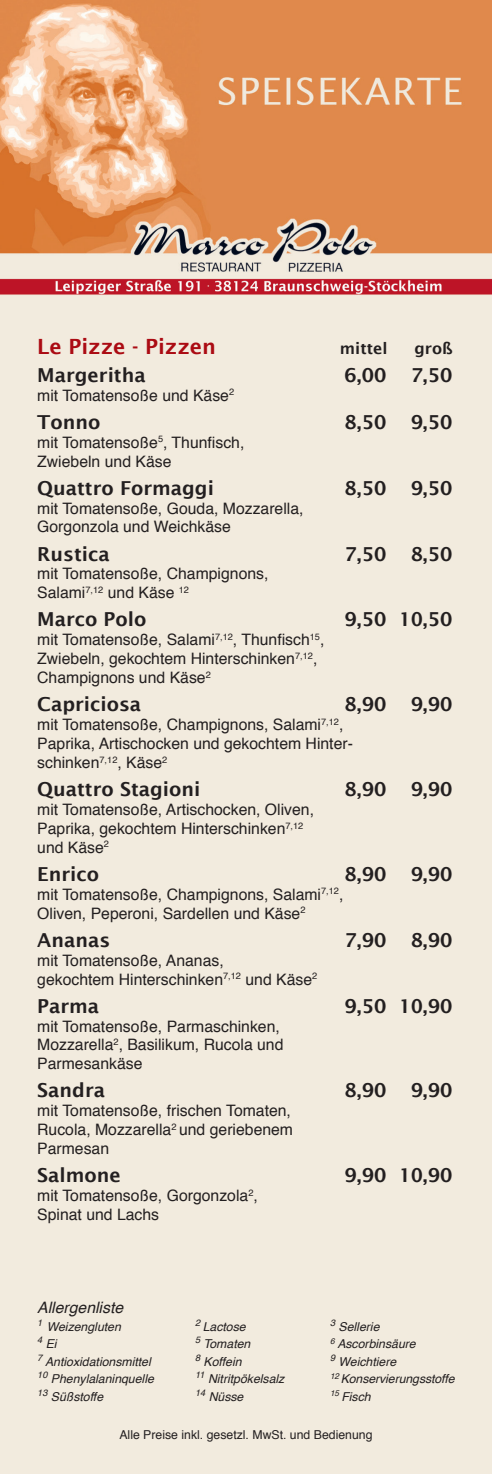
<style>
.page{position:relative;width:492px;height:1474px;background:#fff}
.page>*{position:absolute;margin:0;border:0;box-sizing:border-box;transform-origin:0 0}
.t1{font:600 21px "Lucida Sans";color:#ab0b13}
.t2{font:600 19.25px "Lucida Sans";color:#231f20}
.t3{font:15.75px/18.9px "Helvetica";color:#231f20}
.t4{font:italic 15.75px "Helvetica";color:#231f20}
.t5{font:600 15.75px "Lucida Sans";color:#231f20}
.t6{font:italic 12.25px "Helvetica";color:#231f20}
.t7{font:12.25px "Helvetica";color:#231f20}
</style>
<div class="page">
<img style="left:0;top:0;width:491px;height:1473px">
<h1 class="t1" style="left:37px;top:334px;width:180px">Le Pizze - Pizzen</h1>
<p class="t5" style="left:339px;top:339px;width:49px">mittel</p>
<p class="t5" style="left:414px;top:339px;width:40px">groß</p>
<p class="t2" style="left:37px;top:364px;width:110px">Margeritha</p>
<p class="t2" style="left:344px;top:364px;width:43px">6,00</p>
<p class="t2" style="left:410px;top:364px;width:43px">7,50</p>
<p class="t3" style="left:37px;top:386px;width:198px">mit Tomatensoße und Käse<sup>2</sup></p>
<p class="t2" style="left:37px;top:411px;width:65px">Tonno</p>
<p class="t2" style="left:344px;top:411px;width:43px">8,50</p>
<p class="t2" style="left:410px;top:411px;width:43px">9,50</p>
<p class="t3" style="left:37px;top:433px;width:208px">mit Tomatensoße<sup>5</sup>, Thunfisch,<br>Zwiebeln und Käse</p>
<p class="t2" style="left:37px;top:477px;width:178px">Quattro Formaggi</p>
<p class="t2" style="left:344px;top:477px;width:43px">8,50</p>
<p class="t2" style="left:410px;top:477px;width:43px">9,50</p>
<p class="t3" style="left:37px;top:499px;width:267px">mit Tomatensoße, Gouda, Mozzarella,<br>Gorgonzola und Weichkäse</p>
<p class="t2" style="left:37px;top:542px;width:74px">Rustica</p>
<p class="t2" style="left:344px;top:542px;width:43px">7,50</p>
<p class="t2" style="left:410px;top:542px;width:43px">8,50</p>
<p class="t3" style="left:37px;top:565px;width:232px">mit Tomatensoße, Champignons,<br>Salami<sup>7,12</sup> und Käse <sup>12</sup></p>
<p class="t2" style="left:37px;top:608px;width:110px">Marco Polo</p>
<p class="t2" style="left:344px;top:608px;width:109px">9,50 10,50</p>
<p class="t3" style="left:37px;top:631px;width:288px">mit Tomatensoße, Salami<sup>7,12</sup>, Thunfisch<sup>15</sup>,<br>Zwiebeln, gekochtem Hinterschinken<sup>7,12</sup>,<br>Champignons und Käse<sup>2</sup></p>
<p class="t2" style="left:37px;top:693px;width:105px">Capriciosa</p>
<p class="t2" style="left:344px;top:693px;width:43px">8,90</p>
<p class="t2" style="left:410px;top:693px;width:43px">9,90</p>
<p class="t3" style="left:37px;top:715px;width:317px">mit Tomatensoße, Champignons, Salami<sup>7,12</sup>,<br>Paprika, Artischocken und gekochtem Hinter&shy;schinken<sup>7,12</sup>, Käse<sup>2</sup></p>
<p class="t2" style="left:37px;top:778px;width:164px">Quattro Stagioni</p>
<p class="t2" style="left:344px;top:778px;width:43px">8,90</p>
<p class="t2" style="left:410px;top:778px;width:43px">9,90</p>
<p class="t3" style="left:37px;top:800px;width:278px">mit Tomatensoße, Artischocken, Oliven,<br>Paprika, gekochtem Hinterschinken<sup>7,12 </sup>und Käse<sup>2</sup></p>
<p class="t2" style="left:37px;top:863px;width:63px">Enrico</p>
<p class="t2" style="left:344px;top:863px;width:43px">8,90</p>
<p class="t2" style="left:410px;top:863px;width:43px">9,90</p>
<p class="t3" style="left:37px;top:885px;width:307px">mit Tomatensoße, Champignons, Salami<sup>7,12</sup>,<br>Oliven, Peperoni, Sardellen und Käse<sup>2</sup></p>
<p class="t2" style="left:37px;top:928px;width:74px">Ananas</p>
<p class="t2" style="left:344px;top:928px;width:43px">7,90</p>
<p class="t2" style="left:410px;top:928px;width:43px">8,90</p>
<p class="t3" style="left:37px;top:951px;width:281px">mit Tomatensoße, Ananas,<br>gekochtem Hinterschinken<sup>7,12</sup> und Käse<sup>2</sup></p>
<p class="t2" style="left:37px;top:994px;width:63px">Parma</p>
<p class="t2" style="left:344px;top:994px;width:109px">9,50 10,90</p>
<p class="t3" style="left:37px;top:1017px;width:247px">mit Tomatensoße, Parmaschinken,<br>Mozzarella<sup>2</sup>, Basilikum, Rucola und<br>Parmesankäse</p>
<p class="t2" style="left:37px;top:1079px;width:69px">Sandra</p>
<p class="t2" style="left:344px;top:1079px;width:43px">8,90</p>
<p class="t2" style="left:410px;top:1079px;width:43px">9,90</p>
<p class="t3" style="left:37px;top:1101px;width:257px">mit Tomatensoße, frischen Tomaten,<br>Rucola, Mozzarella<sup>2</sup> und geriebenem<br>Parmesan</p>
<p class="t2" style="left:37px;top:1164px;width:85px">Salmone</p>
<p class="t2" style="left:344px;top:1164px;width:109px">9,90 10,90</p>
<p class="t3" style="left:37px;top:1186px;width:222px">mit Tomatensoße, Gorgonzola<sup>2</sup>,<br>Spinat und Lachs</p>
<p class="t4" style="left:37px;top:1295px;width:87px">Allergenliste</p>
<p class="t6" style="left:37px;top:1316px;width:85px"><sup>1</sup> Weizengluten</p>
<p class="t6" style="left:195px;top:1316px;width:52px"><sup>2</sup> Lactose</p>
<p class="t6" style="left:329px;top:1316px;width:51px"><sup>3</sup> Sellerie</p>
<p class="t6" style="left:37px;top:1334px;width:21px"><sup>4</sup> Ei</p>
<p class="t6" style="left:195px;top:1334px;width:57px"><sup>5</sup> Tomaten</p>
<p class="t6" style="left:329px;top:1334px;width:87px"><sup>6</sup> Ascorbinsäure</p>
<p class="t6" style="left:37px;top:1351px;width:115px"><sup>7</sup> Antioxidationsmittel</p>
<p class="t6" style="left:195px;top:1351px;width:48px"><sup>8</sup> Koffein</p>
<p class="t6" style="left:329px;top:1351px;width:68px"><sup>9</sup> Weichtiere</p>
<p class="t6" style="left:37px;top:1369px;width:118px"><sup>10</sup> Phenylalaninquelle</p>
<p class="t6" style="left:195px;top:1369px;width:91px"><sup>11</sup> Nitritpökelsalz</p>
<p class="t6" style="left:329px;top:1369px;width:126px"><sup>12</sup> Konservierungsstoffe</p>
<p class="t6" style="left:37px;top:1386px;width:67px"><sup>13</sup> Süßstoffe</p>
<p class="t6" style="left:195px;top:1386px;width:50px"><sup>14</sup> Nüsse</p>
<p class="t6" style="left:329px;top:1386px;width:42px"><sup>15</sup> Fisch</p>
<p class="t7" style="left:119px;top:1425px;width:254px">Alle Preise inkl. gesetzl. MwSt. und Bedienung</p>
</div>
